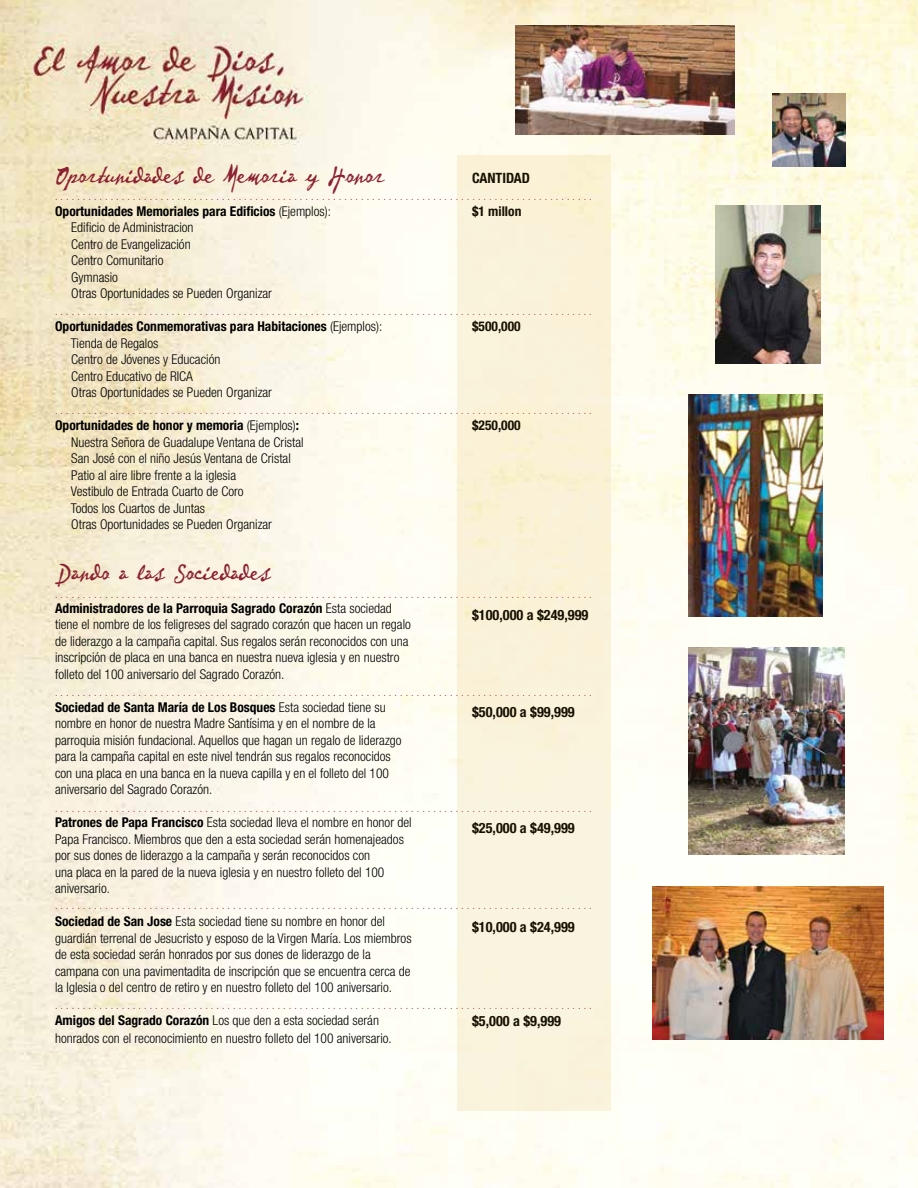
<style>
.page{position:relative;width:918px;height:1188px;background:#fff}
.page>*{position:absolute;margin:0;border:0;box-sizing:border-box;transform-origin:0 0}
.t1{font:27px "P22 Vincent";color:#8b2131}
.t2{font:700 condensed 14.25px "Helvetica Neue";color:#000}
.t3{font:300 condensed 13.5px/16.5px "Helvetica Neue";color:#000}
.t4{font:700 condensed 13.5px "Helvetica Neue";color:#000}
.t5{font:300 condensed 10.5px "Helvetica Neue";color:#8b2131}
.s1{font-weight:300}
.s2{font-weight:700}
</style>
<div class="page">
<img style="left:0;top:0;width:918px;height:1188px">
<div style="left:457px;top:156px;width:153px;height:955px;background:#faf3db"></div>
<img style="left:689px;top:395px;width:134px;height:221px">
<img style="left:715px;top:205px;width:106px;height:158px">
<img style="left:689px;top:648px;width:156px;height:207px">
<img style="left:772px;top:93px;width:74px;height:74px">
<img style="left:516px;top:25px;width:218px;height:109px">
<img style="left:653px;top:886px;width:230px;height:153px">
<h1 class="t1" style="left:55px;top:158px;width:330px">Oportunidades de Memoria y Honor</h1>
<p class="t2" style="left:472px;top:169px;width:59px">CANTIDAD</p>
<p class="t4" style="left:55px;top:203px;width:277px">Oportunidades Memoriales para Edificios <span class="s1">(Ejemplos):</span></p>
<p class="t4" style="left:472px;top:203px;width:51px">$1 millon</p>
<p class="t3" style="left:71px;top:219px;width:202px">Edificio de Administracion<br>Centro de Evangelización<br>Centro Comunitario<br>Gymnasio<br>Otras Oportunidades se Pueden Organizar</p>
<p class="t4" style="left:55px;top:318px;width:329px">Oportunidades Conmemorativas para Habitaciones <span class="s1">(Ejemplos):</span></p>
<p class="t4" style="left:472px;top:318px;width:50px">$500,000</p>
<p class="t3" style="left:71px;top:335px;width:203px">Tienda de Regalos<br>Centro de Jóvenes y Educación<br>Centro Educativo de RICA<br>Otras Oportunidades se Pueden Organizar</p>
<p class="t4" style="left:55px;top:417px;width:245px">Oportunidades de honor y memoria <span class="s1">(Ejemplos)</span>:</p>
<p class="t4" style="left:472px;top:417px;width:50px">$250,000</p>
<p class="t3" style="left:71px;top:434px;width:234px">Nuestra Señora de Guadalupe Ventana de Cristal San José con el niño Jesús Ventana de Cristal Patio al aire libre frente a la iglesia<br>Vestibulo de Entrada Cuarto de Coro<br>Todos los Cuartos de Juntas<br>Otras Oportunidades se Pueden Organizar</p>
<h1 class="t1" style="left:55px;top:555px;width:217px">Dando a las Sociedades</h1>
<p class="t3" style="left:55px;top:599px;width:357px"><span class="s2">Administradores de la Parroquia Sagrado Corazón</span> Esta sociedad tiene el nombre de los feligreses del sagrado corazón que hacen un regalo de liderazgo a la campaña capital. Sus regalos serán reconocidos con una inscripción de placa en una banca en nuestra nueva iglesia y en nuestro folleto del 100 aniversario del Sagrado Corazón.</p>
<p class="t3" style="left:55px;top:698px;width:348px"><span class="s2">Sociedad de Santa María de Los Bosques</span> Esta sociedad tiene su nombre en honor de nuestra Madre Santísima y en el nombre de la parroquia misión fundacional. Aquellos que hagan un regalo de liderazgo para la campaña capital en este nivel tendrán sus regalos reconocidos con una placa en una banca en la nueva capilla y en el folleto del 100 aniversario del Sagrado Corazón.</p>
<p class="t3" style="left:55px;top:814px;width:358px"><span class="s2">Patrones de Papa Francisco</span> Esta sociedad lleva el nombre en honor del Papa Francisco. Miembros que den a esta sociedad serán homenajeados por sus dones de liderazgo a la campaña y serán reconocidos con<br>una placa en la pared de la nueva iglesia y en nuestro folleto del 100 aniversario.</p>
<p class="t3" style="left:55px;top:913px;width:358px"><span class="s2">Sociedad de San Jose</span> Esta sociedad tiene su nombre en honor del guardián terrenal de Jesucristo y esposo de la Virgen María. Los miembros de esta sociedad serán honrados por sus dones de liderazgo de la campana con una pavimentadita de inscripción que se encuentra cerca de la Iglesia o del centro de retiro y en nuestro folleto del 100 aniversario.</p>
<p class="t3" style="left:55px;top:1011px;width:338px;line-height:18px"><span class="s2">Amigos del Sagrado Corazón</span> Los que den a esta sociedad serán honrados con el reconocimiento en nuestro folleto del 100 aniversario.</p>
<p class="t5" style="left:55px;top:190px;width:538px">.................................................................................................</p>
<p class="t5" style="left:55px;top:305px;width:538px">.................................................................................................</p>
<p class="t5" style="left:55px;top:404px;width:538px">.................................................................................................</p>
<p class="t5" style="left:55px;top:588px;width:538px">.................................................................................................</p>
<p class="t2" style="left:472px;top:606px;width:118px">$100,000 a $249,999</p>
<p class="t5" style="left:55px;top:686px;width:538px">.................................................................................................</p>
<p class="t2" style="left:472px;top:704px;width:104px">$50,000 a $99,999</p>
<p class="t5" style="left:55px;top:802px;width:538px">.................................................................................................</p>
<p class="t2" style="left:472px;top:819px;width:104px">$25,000 a $49,999</p>
<p class="t5" style="left:55px;top:899px;width:538px">.................................................................................................</p>
<p class="t2" style="left:472px;top:918px;width:104px">$10,000 a $24,999</p>
<p class="t5" style="left:55px;top:999px;width:538px">.................................................................................................</p>
<p class="t2" style="left:472px;top:1013px;width:90px">$5,000 a $9,999</p>
</div>
